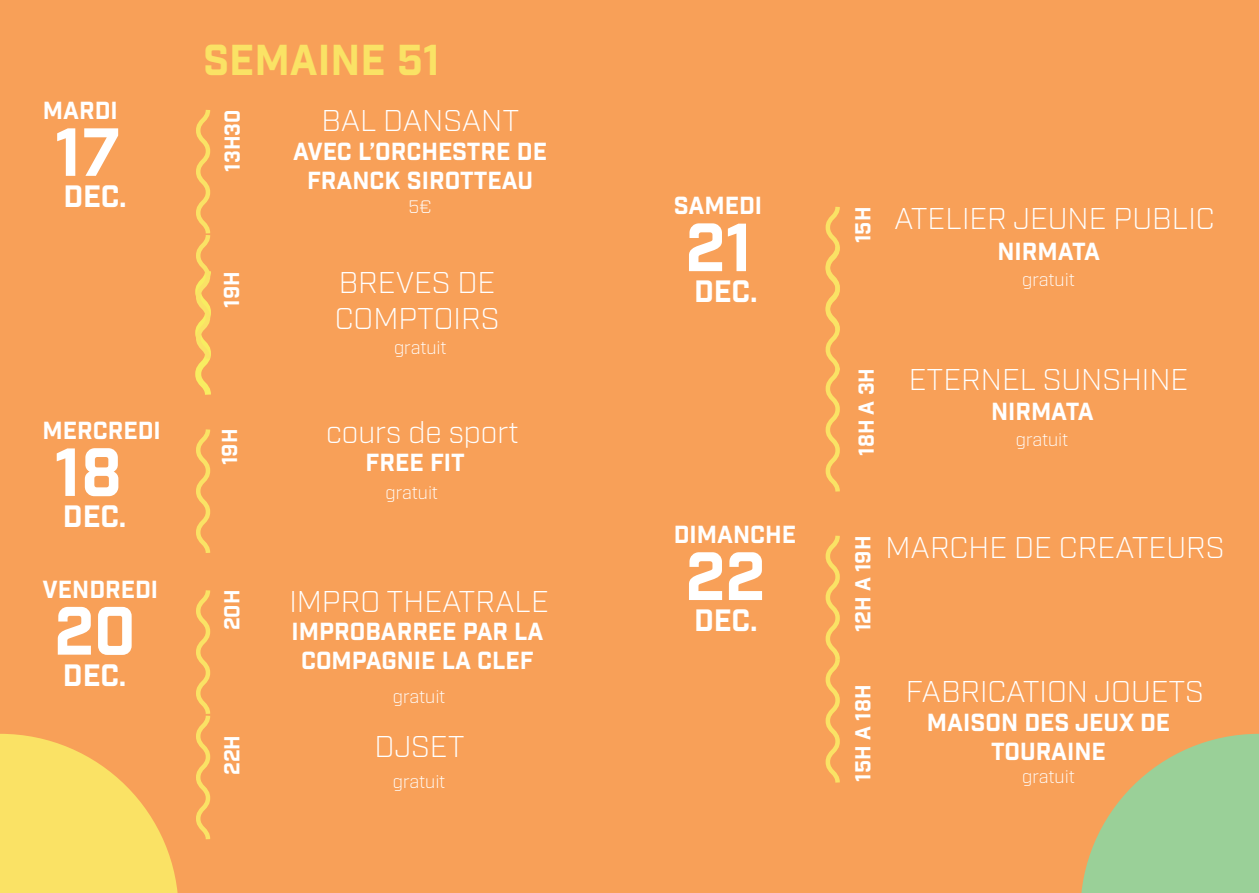
<style>
.page{position:relative;width:1259px;height:893px;background:#f8a058}
.page>*{position:absolute;margin:0;border:0;box-sizing:border-box;transform-origin:0 0}
.t1{font:66px "Industry Inc Base";color:#fff}
.t2{font:42px "Industry Inc Base";color:#fae265}
.t3{font:300 30px/36px "Industry";color:#fff}
.t4{font:30px "Industry Inc Base";letter-spacing:-.005em;color:#fff}
.t5{font:24px/28.8px "Industry Inc Base";color:#fff;text-align:center}
.t6{font:21px "Industry Inc Base";color:#fff}
.t7{font:300 18px "Industry";letter-spacing:-.005em;color:#fff}
</style>
<div class="page">
<svg style="left:0;top:734px;width:178px;height:159px"></svg>
<svg style="left:195px;top:110px;width:16px;height:285px"></svg>
<svg style="left:196px;top:429px;width:15px;height:124px"></svg>
<svg style="left:825px;top:206px;width:15px;height:286px"></svg>
<svg style="left:825px;top:535px;width:15px;height:248px"></svg>
<svg style="left:196px;top:590px;width:15px;height:250px"></svg>
<hr style="left:1258px;top:0;width:1px;height:893px;background:#365ca9">
<svg style="left:1081px;top:734px;width:178px;height:159px"></svg>
<p class="t5" style="left:43px;top:97px;width:76px">MARDI</p>
<p class="t1" style="left:54px;top:112px;width:67px">17</p>
<p class="t4" style="left:63px;top:178px;width:65px">DEC.</p>
<p class="t5" style="left:43px;top:417px;width:120px">MERCREDI</p>
<p class="t1" style="left:54px;top:433px;width:70px">18</p>
<p class="t4" style="left:63px;top:498px;width:65px">DEC.</p>
<p class="t5" style="left:43px;top:576px;width:117px">VENDREDI</p>
<p class="t1" style="left:54px;top:591px;width:83px">20</p>
<p class="t4" style="left:63px;top:657px;width:65px">DEC.</p>
<p class="t2" style="left:203px;top:34px;width:238px">SEMAINE 51</p>
<p class="t6" style="left:220px;top:172px;width:64px;rotate:-90deg">13H30</p>
<p class="t3" style="left:321px;top:103px;width:199px">BAL DANSANT</p>
<p class="t5" style="left:293px;top:139px;width:255px">AVEC L’ORCHESTRE DE<br>FRANCK SIROTTEAU</p>
<p class="t7" style="left:408px;top:196px;width:24px">5€</p>
<p class="t6" style="left:219px;top:308px;width:38px;rotate:-90deg">19H</p>
<p class="t3" style="left:335px;top:265px;width:166px">BREVES DE<br>COMPTOIRS</p>
<p class="t7" style="left:394px;top:337px;width:54px">gratuit</p>
<p class="t6" style="left:217px;top:465px;width:38px;rotate:-90deg">19H</p>
<p class="t3" style="left:326px;top:415px;width:194px">cours de sport</p>
<p class="t7" style="left:386px;top:482px;width:54px">gratuit</p>
<p class="t5" style="left:365px;top:449px;width:101px">FREE FIT</p>
<p class="t6" style="left:219px;top:630px;width:42px;rotate:-90deg">20H</p>
<p class="t6" style="left:219px;top:775px;width:41px;rotate:-90deg">22H</p>
<p class="t3" style="left:289px;top:584px;width:261px">IMPRO THEATRALE</p>
<p class="t5" style="left:292px;top:618px;width:253px">IMPROBARREE PAR LA<br>COMPAGNIE LA CLEF</p>
<p class="t7" style="left:393px;top:686px;width:54px">gratuit</p>
<p class="t3" style="left:374px;top:729px;width:92px">DJSET</p>
<p class="t7" style="left:393px;top:771px;width:54px">gratuit</p>
<p class="t5" style="left:674px;top:193px;width:90px">SAMEDI</p>
<p class="t1" style="left:685px;top:208px;width:69px">21</p>
<p class="t4" style="left:694px;top:274px;width:65px">DEC.</p>
<p class="t5" style="left:674px;top:521px;width:124px">DIMANCHE</p>
<p class="t1" style="left:685px;top:537px;width:81px">22</p>
<p class="t4" style="left:694px;top:602px;width:65px">DEC.</p>
<p class="t6" style="left:850px;top:243px;width:38px;rotate:-90deg">15H</p>
<p class="t3" style="left:894px;top:201px;width:322px">ATELIER JEUNE PUBLIC</p>
<p class="t5" style="left:997px;top:238px;width:104px">NIRMATA</p>
<p class="t7" style="left:1022px;top:269px;width:54px">gratuit</p>
<p class="t6" style="left:854px;top:456px;width:89px;rotate:-90deg">18H A 3H</p>
<p class="t3" style="left:908px;top:362px;width:281px">ETERNEL SUNSHINE</p>
<p class="t5" style="left:991px;top:399px;width:104px">NIRMATA</p>
<p class="t7" style="left:1016px;top:429px;width:54px">gratuit</p>
<p class="t6" style="left:850px;top:632px;width:98px;rotate:-90deg">12H A 19H</p>
<p class="t3" style="left:885px;top:529px;width:340px">MARCHE DE CREATEURS</p>
<p class="t6" style="left:850px;top:781px;width:98px;rotate:-90deg">15H A 18H</p>
<p class="t3" style="left:906px;top:673px;width:299px">FABRICATION JOUETS</p>
<p class="t5" style="left:927px;top:710px;width:245px">MAISON DES JEUX DE</p>
<p class="t5" style="left:991px;top:738px;width:116px">TOURAINE</p>
<p class="t7" style="left:1022px;top:766px;width:54px">gratuit</p>
</div>
